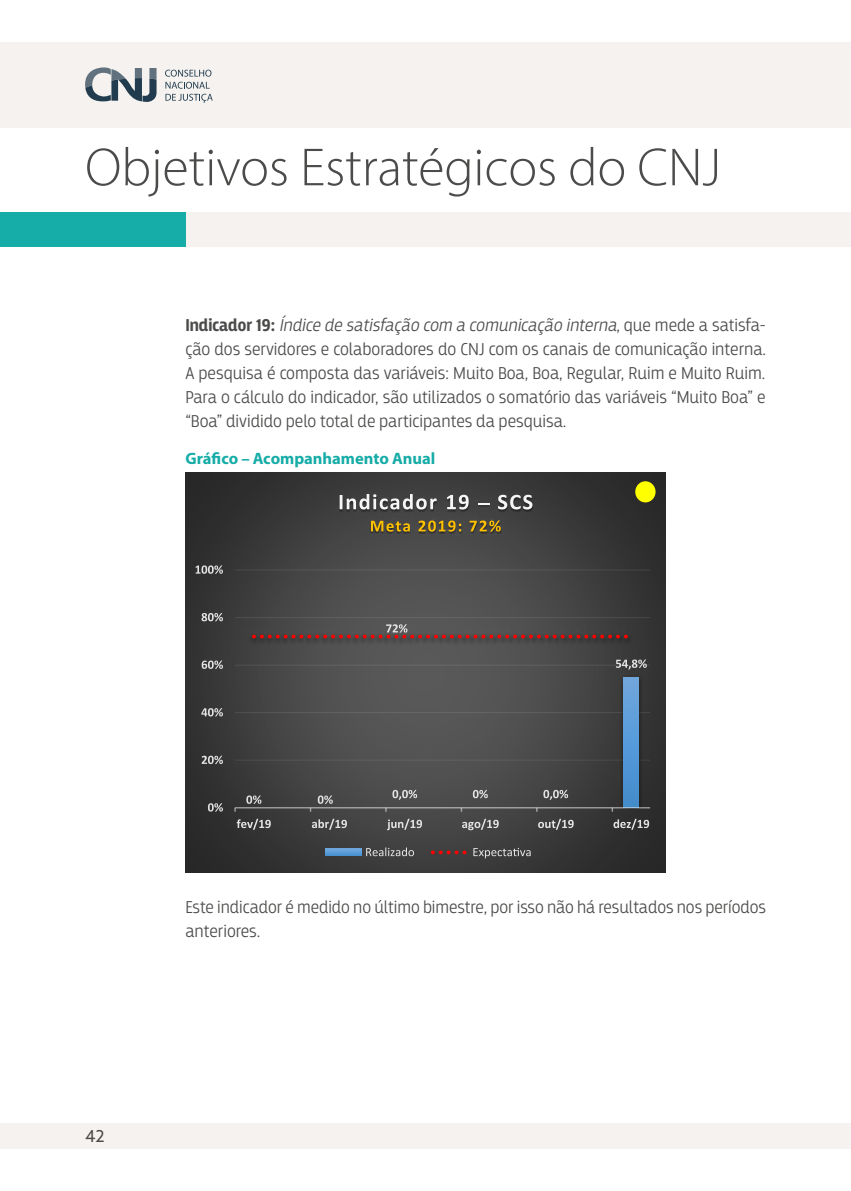
<style>
.page{position:relative;width:851px;height:1191px;background:#fff}
.page>*{position:absolute;margin:0;border:0;box-sizing:border-box;transform-origin:0 0}
.t1{font:300 54px "Myriad Pro";color:#4b4b4a}
.Indicador{font:300 18px/24px "Breakers";color:#4b4b4a}
.Texto{font:300 18px/24px "Breakers";letter-spacing:-.005em;color:#4b4b4a}
.Legenda_graficos{font:700 16.5px "Myriad Pro";color:#16aca7}
.t2{font:16.5px "Azo Sans";color:#4b4b4a}
.s1{font-weight:700}
.s2{font-style:italic}
</style>
<div class="page">
<div style="left:0;top:43px;width:850px;height:85px;background:#f5f2ef"></div>
<div style="left:185px;top:213px;width:665px;height:34px;background:#f5f2ef"></div>
<div style="left:0;top:1123px;width:850px;height:25px;background:#f5f2ef"></div>
<div style="left:0;top:213px;width:185px;height:34px;background:#16aca7"></div>
<svg style="left:165px;top:70px;width:48px;height:33px"></svg>
<svg style="left:85px;top:67px;width:71px;height:35px"></svg>
<svg style="left:185px;top:473px;width:480px;height:399px;background:#414141"></svg>
<hr style="left:235px;top:759px;width:415px;height:1px;background:#f6f6f6">
<hr style="left:235px;top:712px;width:415px;height:1px;background:#f6f6f6">
<hr style="left:235px;top:664px;width:415px;height:1px;background:#f6f6f6">
<hr style="left:235px;top:617px;width:415px;height:1px;background:#f6f6f6">
<hr style="left:235px;top:569px;width:415px;height:1px;background:#f6f6f6">
<img style="left:240px;top:803px;width:27px;height:4px">
<img style="left:315px;top:803px;width:28px;height:4px">
<img style="left:390px;top:803px;width:28px;height:4px">
<img style="left:466px;top:803px;width:28px;height:4px">
<img style="left:541px;top:803px;width:28px;height:4px">
<img style="left:617px;top:673px;width:27px;height:134px">
<svg style="left:623px;top:677px;width:15px;height:130px;background:#589ad6"></svg>
<hr style="left:235px;top:807px;width:415px;height:1px;background:#f6f6f6">
<img style="left:245px;top:630px;width:394px;height:16px">
<svg style="left:246px;top:795px;width:15px;height:9px"></svg>
<svg style="left:318px;top:795px;width:15px;height:9px"></svg>
<svg style="left:392px;top:790px;width:25px;height:10px"></svg>
<svg style="left:473px;top:790px;width:15px;height:8px"></svg>
<svg style="left:543px;top:790px;width:25px;height:10px"></svg>
<svg style="left:615px;top:659px;width:31px;height:10px"></svg>
<svg style="left:254px;top:624px;width:377px;height:14px;background:#5f4747"></svg>
<svg style="left:208px;top:803px;width:15px;height:8px"></svg>
<svg style="left:202px;top:755px;width:21px;height:9px"></svg>
<svg style="left:201px;top:708px;width:22px;height:8px"></svg>
<svg style="left:202px;top:660px;width:21px;height:9px"></svg>
<svg style="left:201px;top:613px;width:22px;height:8px"></svg>
<svg style="left:195px;top:565px;width:28px;height:9px"></svg>
<svg style="left:237px;top:818px;width:34px;height:12px"></svg>
<svg style="left:312px;top:818px;width:35px;height:12px"></svg>
<svg style="left:387px;top:818px;width:35px;height:12px"></svg>
<svg style="left:462px;top:818px;width:36px;height:12px"></svg>
<svg style="left:538px;top:818px;width:35px;height:12px"></svg>
<svg style="left:613px;top:818px;width:36px;height:12px"></svg>
<div style="left:322px;top:480px;width:159px;height:52px;background:#3d3d3d"></div>
<svg style="left:339px;top:494px;width:97px;height:15px"></svg>
<svg style="left:447px;top:495px;width:15px;height:14px"></svg>
<img style="left:462px;top:481px;width:19px;height:28px">
<div style="left:481px;top:480px;width:76px;height:52px;background:#3a3a3a"></div>
<svg style="left:498px;top:495px;width:34px;height:14px"></svg>
<img style="left:357px;top:509px;width:157px;height:40px">
<svg style="left:371px;top:521px;width:39px;height:10px"></svg>
<svg style="left:418px;top:520px;width:43px;height:11px"></svg>
<svg style="left:469px;top:520px;width:31px;height:12px"></svg>
<svg style="left:325px;top:849px;width:36px;height:7px"></svg>
<svg style="left:366px;top:847px;width:48px;height:9px"></svg>
<svg style="left:432px;top:848px;width:98px;height:10px"></svg>
<div style="left:635px;top:481px;width:20px;height:21px;background:#ff0;border-radius:50%"></div>
<h1 class="t1" style="left:85px;top:135px;width:637px">Objetivos Estratégicos do CNJ</h1>
<p class="Indicador" style="left:185px;top:313px;width:582px"><span class="s1">I n di cado r 1 9 :</span> <span class="s2">Índice de satisfação com a comunicação interna</span>, q u e m e d e a s at i sfa - ção dos servidores e colaboradores do CNJ com os canais de comunicação interna.<br>A pesquisa é composta das variáveis: Muito Boa, Boa, Regular, Ruim e Muito Ruim.<br>Para o cálculo do indicador, são utilizados o somatório das variáveis “Muito Boa” e “Boa” dividido pelo total de participantes da pesquisa.</p>
<p class="Legenda_graficos" style="left:185px;top:447px;width:251px">Gráfico – Acompanhamento Anual</p>
<p class="t2" style="left:85px;top:1125px;width:21px">42</p>
<p class="Texto" style="left:185px;top:895px;width:582px">Este indicador é medido no último bimestre, por isso não há resultados nos períodos anteriores.</p>
</div>
